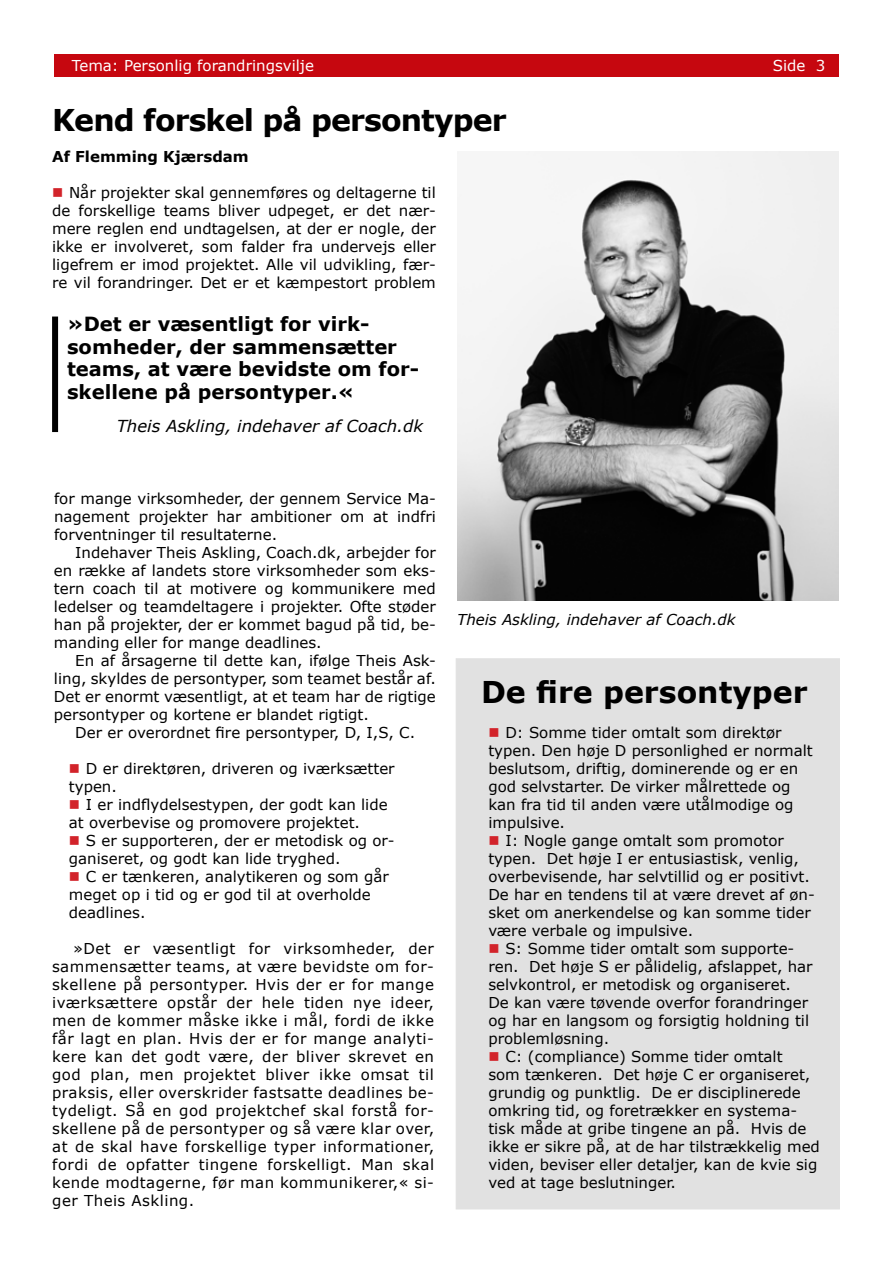
<style>
.page{position:relative;width:893px;height:1263px;background:#fff}
.page>*{position:absolute;margin:0;border:0;box-sizing:border-box;transform-origin:0 0}
.t1{font:700 30px "Verdana";letter-spacing:-.03em;color:#000}
.t2{font:700 30px "Verdana";color:#000}
.t3{font:700 19.5px/22.5px "Verdana";color:#000}
.t4{font:italic 16.5px "Verdana";color:#000}
.t5{font:15px/18px "Verdana";color:#000;text-align:justify}
.t6{font:15px "Verdana";color:#fff}
.t7{font:italic 15px "Verdana";color:#000}
.t8{font:700 15px "Verdana";color:#000}
</style>
<div class="page">
<div style="left:54px;top:54px;width:785px;height:23px;background:#c6070f"></div>
<div style="left:456px;top:658px;width:384px;height:551px;background:#e1e1e1"></div>
<img style="left:457px;top:151px;width:382px;height:450px">
<div style="left:52px;top:317px;width:6px;height:115px;background:#000"></div>
<p class="t6" style="left:72px;top:56px;width:244px">Tema: Personlig forandringsvilje</p>
<p class="t6" style="left:773px;top:56px;width:54px">Side 3</p>
<h1 class="t1" style="left:52px;top:99px;width:456px">Kend forskel på persontyper</h1>
<p class="t8" style="left:52px;top:146px;width:198px">Af Flemming Kjærsdam</p>
<p class="t5" style="left:52px;top:184px;width:385px;text-indent:17px">Når projekter skal gennemføres og deltagerne til de forskellige teams bliver udpeget, er det nær&shy;mere reglen end undtagelsen, at der er nogle, der ikke er involveret, som falder fra undervejs eller ligefrem er imod projektet. Alle vil udvikling, fær&shy;re vil forandringer. Det er et kæmpestort problem</p>
<h2 class="t3" style="left:67px;top:313px;width:354px">»Det er væsentligt for virk&shy;somheder, der sammensætter teams, at være bevidste om for&shy;skellene på persontyper. «</h2>
<p class="t4" style="left:117px;top:415px;width:308px">Theis Askling, indehaver af Coach.dk</p>
<p class="t5" style="left:54px;top:490px;width:383px">for mange virksomheder, der gennem Service Ma&shy;nagement projekter har ambitioner om at indfri forventninger til resultaterne.</p>
<p class="t5" style="left:54px;top:544px;width:383px;text-indent:21px">Indehaver Theis Askling, Coach.dk, arbejder for en række af landets store virksomheder som eks&shy;tern coach til at motivere og kommunikere med ledelser og teamdeltagere i projekter. Ofte støder han på projekter, der er kommet bagud på tid, be&shy;manding eller for mange deadlines.</p>
<p class="t5" style="left:54px;top:652px;width:383px;text-indent:21px">En af årsagerne til dette kan, ifølge Theis Ask&shy;ling, skyldes de persontyper, som teamet består af.<br>Det er enormt væsentligt, at et team har de rigtige persontyper og kortene er blandet rigtigt.</p>
<p class="t5" style="left:75px;top:724px;width:341px">Der er overordnet fire persontyper, D, I,S, C.</p>
<p class="t5" style="left:69px;top:760px;width:327px;text-indent:17px">D er direktøren, driveren og iværksætter typen.</p>
<p class="t5" style="left:69px;top:796px;width:320px;text-indent:17px">I er indflydelsestypen, der godt kan lide at overbevise og promovere projektet.</p>
<p class="t5" style="left:69px;top:832px;width:327px;text-indent:17px">S er supporteren, der er metodisk og or&shy;ganiseret, og godt kan lide tryghed.</p>
<p class="t5" style="left:69px;top:868px;width:321px;text-align:left;text-indent:17px">C er tænkeren, analytikeren og som går meget op i tid og er god til at overholde deadlines.</p>
<p class="t5" style="left:52px;top:940px;width:384px;text-indent:21px">»Det er væsentligt for virksomheder, der sammensætter teams, at være bevidste om for&shy;skellene på persontyper. Hvis der er for mange iværksættere opstår der hele tiden nye ideer, men de kommer måske ikke i mål, fordi de ikke får lagt en plan. Hvis der er for mange analyti&shy;kere kan det godt være, der bliver skrevet en god plan, men projektet bliver ikke omsat til praksis, eller overskrider fastsatte deadlines be&shy;tydeligt. Så en god projektchef skal forstå for&shy;skellene på de persontyper og så være klar over, at de skal have forskellige typer informationer, fordi de opfatter tingene forskelligt. Man skal kende modtagerne, før man kommunikerer,« si&shy;ger Theis Askling.</p>
<p class="t7" style="left:457px;top:609px;width:280px">Theis Askling, indehaver af Coach.dk</p>
<h1 class="t2" style="left:481px;top:670px;width:328px">De fire persontyper</h1>
<p class="t5" style="left:505px;top:724px;width:278px">D: Somme tider omtalt som direktør</p>
<p class="t5" style="left:488px;top:742px;width:326px">typen. Den høje D personlighed er normalt</p>
<p class="t5" style="left:488px;top:760px;width:311px">beslutsom, driftig, dominerende og er en</p>
<p class="t5" style="left:488px;top:778px;width:304px">god selvstarter. De virker målrettede og</p>
<p class="t5" style="left:488px;top:796px;width:307px">kan fra tid til anden være utålmodige og</p>
<p class="t5" style="left:488px;top:814px;width:78px">impulsive.</p>
<p class="t5" style="left:505px;top:832px;width:280px">I: Nogle gange omtalt som promotor</p>
<p class="t5" style="left:488px;top:850px;width:312px">typen. Det høje I er entusiastisk, venlig,</p>
<p class="t5" style="left:488px;top:868px;width:323px">overbevisende, har selvtillid og er positivt.</p>
<p class="t5" style="left:488px;top:886px;width:328px">De har en tendens til at være drevet af øn-</p>
<p class="t5" style="left:488px;top:904px;width:324px">sket om anerkendelse og kan somme tider</p>
<p class="t5" style="left:488px;top:922px;width:206px">være verbale og impulsive.</p>
<p class="t5" style="left:505px;top:940px;width:290px">S: Somme tider omtalt som supporte-</p>
<p class="t5" style="left:488px;top:958px;width:326px">ren. Det høje S er pålidelig, afslappet, har</p>
<p class="t5" style="left:488px;top:976px;width:304px">selvkontrol, er metodisk og organiseret.</p>
<p class="t5" style="left:488px;top:994px;width:321px">De kan være tøvende overfor forandringer</p>
<p class="t5" style="left:488px;top:1012px;width:322px">og har en langsom og forsigtig holdning til</p>
<p class="t5" style="left:488px;top:1030px;width:122px">problemløsning.</p>
<p class="t5" style="left:505px;top:1048px;width:279px">C: (compliance) Somme tider omtalt</p>
<p class="t5" style="left:488px;top:1066px;width:324px">som tænkeren. Det høje C er organiseret,</p>
<p class="t5" style="left:488px;top:1084px;width:314px">grundig og punktlig. De er disciplinerede</p>
<p class="t5" style="left:488px;top:1102px;width:310px">omkring tid, og foretrækker en systema-</p>
<p class="t5" style="left:488px;top:1120px;width:320px">tisk måde at gribe tingene an på. Hvis de</p>
<p class="t5" style="left:488px;top:1138px;width:333px">ikke er sikre på, at de har tilstrækkelig med</p>
<p class="t5" style="left:488px;top:1156px;width:330px">viden, beviser eller detaljer, kan de kvie sig</p>
<p class="t5" style="left:488px;top:1174px;width:189px">ved at tage beslutninger.</p>
</div>
